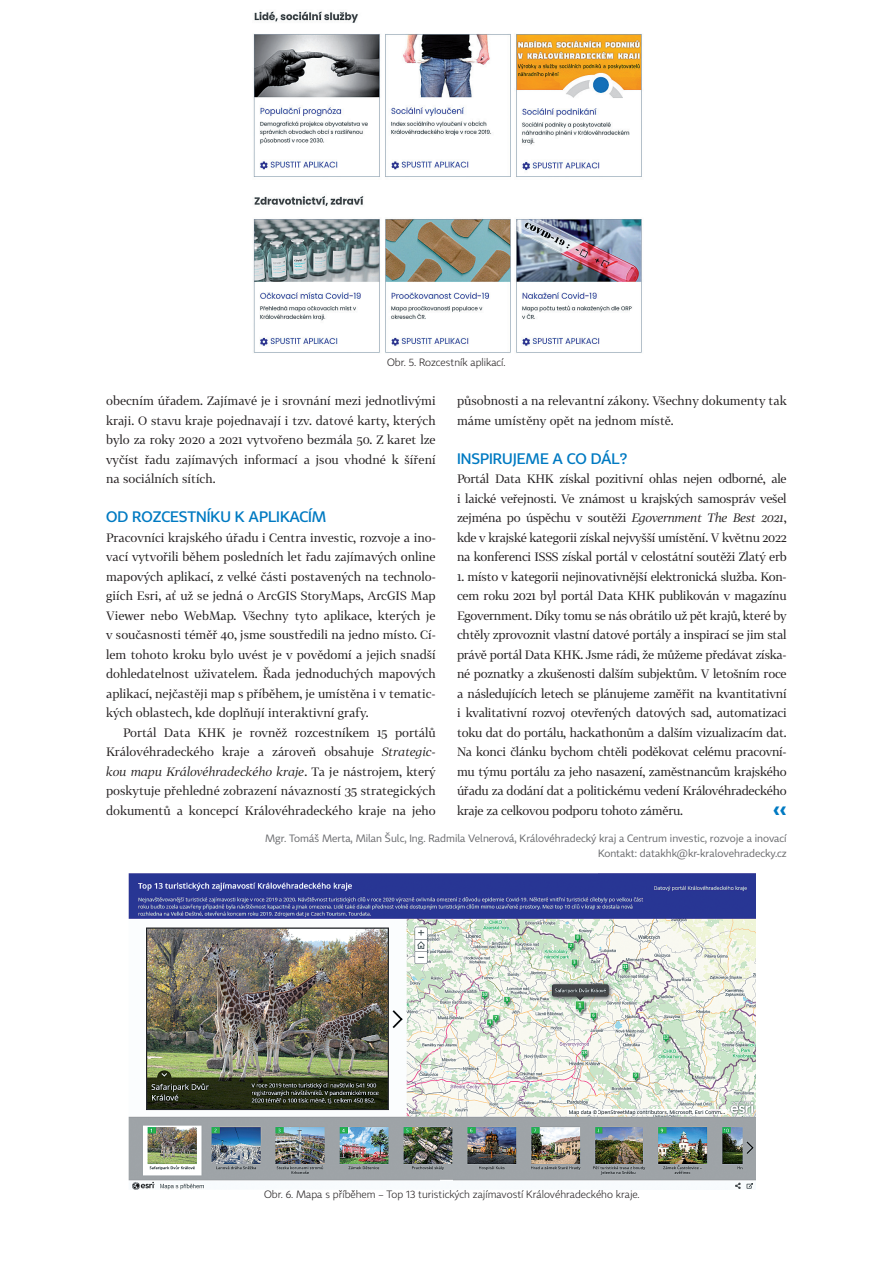
<style>
.page{position:relative;width:893px;height:1263px;background:#fff}
.page>*{position:absolute;margin:0;border:0;box-sizing:border-box;transform-origin:0 0}
.t1{font:500 15px "Tabac Sans";color:#007ac2}
.t2{font:12px/19.5px "Tabac G2";color:#231f20;text-align:justify}
.t3{font:300 12px "Tabac Sans";color:#007ac2}
.t4{font:10.5px/15px "Tabac Sans";color:#6c6d70;text-align:right}
.t5{font:300 10.5px "Tabac Sans";color:#231f20}
.s1{font-style:italic}
</style>
<div class="page">
<img style="left:129px;top:873px;width:627px;height:317px">
<svg style="left:441px;top:1177px;width:11px;height:8px"></svg>
<img style="left:253px;top:11px;width:389px;height:342px">
<p class="t5" style="left:387px;top:356px;width:120px">Obr. 5. Rozcestník aplikací.</p>
<p class="t2" style="left:106px;top:391px;width:331px">obecním úřadem. Zajímavé je i srovnání mezi jednotlivými kraji. O stavu kraje pojednavají i tzv. datové karty, kterých bylo za roky 2020 a 2021 vytvořeno bezmála 50. Z karet lze vyčíst řadu zajímavých informací a jsou vhodné k šíření na sociálních sítích.</p>
<p class="t1" style="left:106px;top:508px;width:222px">OD ROZCESTNÍKU K APLIKACÍM</p>
<p class="t2" style="left:106px;top:527px;width:331px">Pracovníci krajského úřadu i Centra investic, rozvoje a ino‑ vací vytvořili během posledních let řadu zajímavých online mapových aplikací, z velké části postavených na technolo‑ giích Esri, ať už se jedná o ArcGIS StoryMaps, ArcGIS Map Viewer nebo WebMap. Všechny tyto aplikace, kterých je v současnosti téměř 40, jsme soustředili na jedno místo. Cí‑ lem tohoto kroku bylo uvést je v povědomí a jejich snadší dohledatelnost uživatelem. Řada jednoduchých mapových aplikací, nejčastěji map s příběhem, je umístěna i v tematic‑ kých oblastech, kde doplňují interaktivní grafy.</p>
<p class="t2" style="left:106px;top:722px;width:331px;text-indent:17px">Portál Data KHK je rovněž rozcestníkem 15 portálů Královéhradeckého kraje a zároveň obsahuje <span class="s1">Strategic‑ kou mapu Královéhradeckého kraje</span>. Ta je nástrojem, který poskytuje přehledné zobrazení návazností 35 strategických dokumentů a koncepcí Královéhradeckého kraje na jeho</p>
<p class="t2" style="left:457px;top:391px;width:331px">působnosti a na relevantní zákony. Všechny dokumenty tak máme umístěny opět na jednom místě.</p>
<p class="t1" style="left:457px;top:449px;width:172px">INSPIRUJEME A CO DÁL?</p>
<p class="t2" style="left:457px;top:469px;width:331px">Portál Data KHK získal pozitivní ohlas nejen odborné, ale i laické veřejnosti. Ve známost u krajských samospráv vešel zejména po úspěchu v soutěži <span class="s1">Egovernment The Best 2021</span>, kde v krajské kategorii získal nejvyšší umístění. V květnu 2022 na konferenci ISSS získal portál v celostátní soutěži Zlatý erb</p>
<p class="t2" style="left:457px;top:566px;width:331px">1. místo v kategorii nejinovativnější elektronická služba. Kon‑ cem roku 2021 byl portál Data KHK publikován v magazínu Egovernment. Díky tomu se nás obrátilo už pět krajů, které by chtěly zprovoznit vlastní datové portály a inspirací se jim stal právě portál Data KHK. Jsme rádi, že můžeme předávat získa‑ né poznatky a zkušenosti dalším subjektům. V letošním roce a následujících letech se plánujeme zaměřit na kvantitativní i kvalitativní rozvoj otevřených datových sad, automatizaci toku dat do portálu, hackathonům a dalším vizualizacím dat.<br>Na konci článku bychom chtěli poděkovat celému pracovní‑ mu týmu portálu za jeho nasazení, zaměstnancům krajského úřadu za dodání dat a politickému vedení Královéhradeckého kraje za celkovou podporu tohoto záměru.</p>
<p class="t3" style="left:773px;top:803px;width:15px">❰❰</p>
<p class="t4" style="left:265px;top:831px;width:523px">Mgr. Tomáš Merta, Milan Šulc, Ing. Radmila Velnerová, Královéhradecký kraj a Centrum investic, rozvoje a inovací<br>Kontakt: datakhk@kr‑kralovehradecky.cz</p>
<p class="t5" style="left:264px;top:1188px;width:377px">Obr. 6. Mapa s příběhem – Top 13 turistických zajímavostí Královéhradeckého kraje.</p>
</div>
